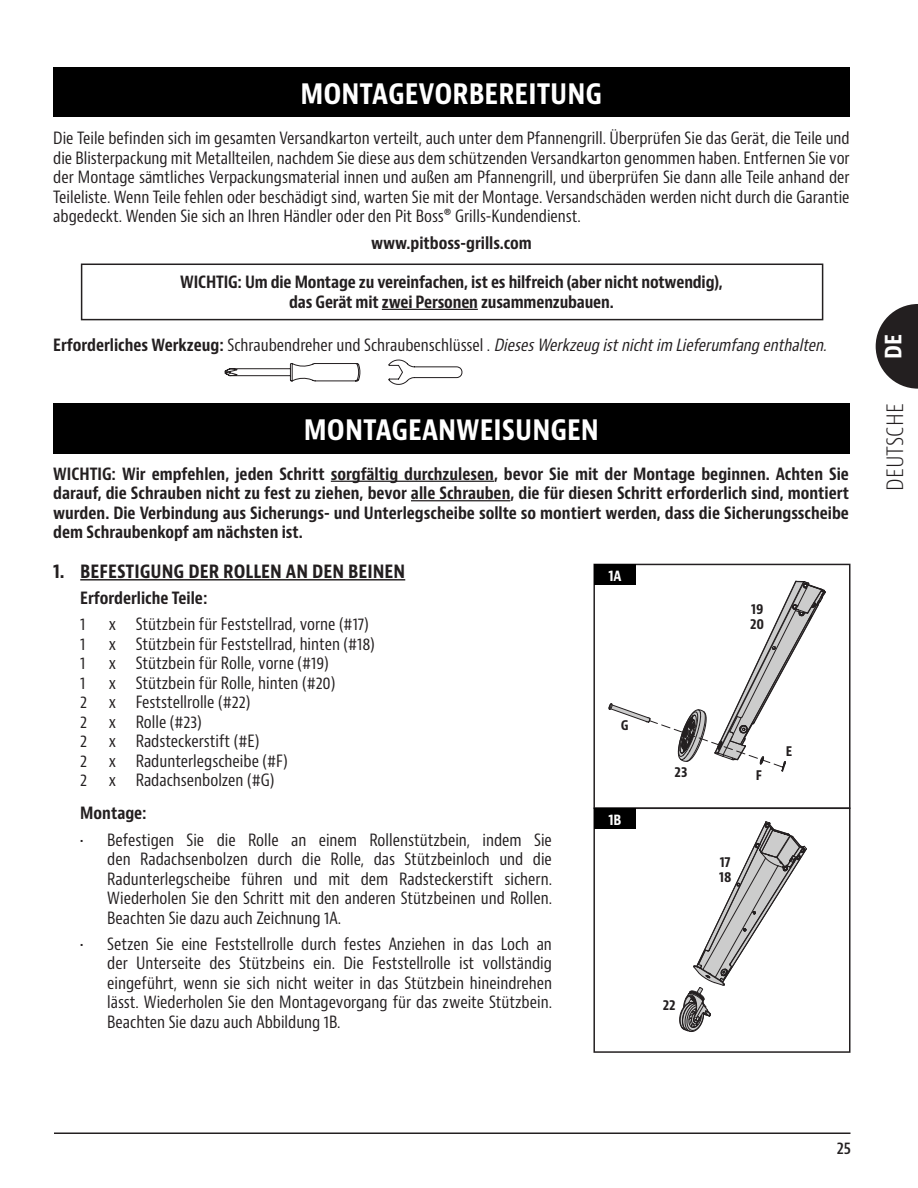
<style>
.page{position:relative;width:918px;height:1188px;background:#fff}
.page>*{position:absolute;margin:0;border:0;box-sizing:border-box;transform-origin:0 0}
.TXT{font:700 condensed 30px "Bernino Sans";color:#fff}
.t1{font:300 condensed 24px "Bernina Sans";color:#231f20}
.t2{font:700 condensed 24px "Bernina Sans";color:#fff}
.t3{font:700 condensed 19.5px "Bernino Sans";color:#231f20}
.TXT-2{font:condensed 16.5px/19.5px "Bernino Sans";color:#231f20;text-align:justify}
.TXT-3{font:700 condensed 16.5px/19.5px "Bernino Sans";letter-spacing:-.01em;color:#231f20;text-align:justify}
.TXT-4{font:italic condensed 16.5px "Bernino Sans";color:#231f20}
.t4{font:600 condensed 16.5px "Bernino Sans";color:#231f20}
.TXT-5{font:700 condensed 15px "Bernino Sans";color:#fff}
.TXT-6{font:700 condensed 14.1px "Bernino Sans";color:#231f20}
.s1{font-weight:700;font-style:normal}
.s2{font-style:normal}
</style>
<div class="page">
<hr style="left:54px;top:1132px;width:796px;height:2px;background:#231f20">
<svg style="left:876px;top:304px;width:42px;height:85px"></svg>
<hr style="left:331px;top:481px;width:163px;height:1px;background:#231f20">
<hr style="left:411px;top:500px;width:99px;height:1px;background:#231f20">
<hr style="left:80px;top:579px;width:325px;height:2px;background:#231f20">
<div style="left:53px;top:403px;width:797px;height:50px;background:#000"></div>
<hr style="left:382px;top:309px;width:96px;height:1px;background:#231f20">
<div style="left:53px;top:68px;width:796px;height:49px;background:#000"></div>
<div style="left:81px;top:264px;width:742px;height:56px;border:2px solid #231f20"></div>
<svg style="left:224px;top:363px;width:136px;height:19px"></svg>
<svg style="left:388px;top:359px;width:75px;height:26px"></svg>
<svg style="left:608px;top:580px;width:218px;height:192px"></svg>
<div style="left:593px;top:564px;width:257px;height:245px;border:2px solid #231f20"></div>
<svg style="left:679px;top:821px;width:128px;height:211px"></svg>
<div style="left:593px;top:808px;width:257px;height:245px;border:2px solid #231f20"></div>
<div style="left:594px;top:564px;width:42px;height:21px;background:#000"></div>
<div style="left:594px;top:808px;width:42px;height:21px;background:#000"></div>
<p class="TXT" style="left:300px;top:75px;width:303px">MONTAGEVORBEREITUNG</p>
<p class="TXT-2" style="left:53px;top:129px;width:798px">Die Teile befinden sich im gesamten Versandkarton verteilt, auch unter dem Pfannengrill. Überprüfen Sie das Gerät, die Teile und die Blisterpackung mit Metallteilen, nachdem Sie diese aus dem schützenden Versandkarton genommen haben. Entfernen Sie vor der Montage sämtliches Verpackungsmaterial innen und außen am Pfannengrill, und überprüfen Sie dann alle Teile anhand der Teileliste. Wenn Teile fehlen oder beschädigt sind, warten Sie mit der Montage. Versandschäden werden nicht durch die Garantie abgedeckt. Wenden Sie sich an Ihren Händler oder den Pit Boss® Grills-Kundendienst.</p>
<p class="TXT-3" style="left:371px;top:233px;width:162px">www.pitboss-grills.com</p>
<p class="TXT-3" style="left:180px;top:273px;width:544px;text-align:center">WICHTIG: Um die Montage zu vereinfachen, ist es hilfreich (aber nicht notwendig), das Gerät mit zwei Personen zusammenzubauen.</p>
<p class="TXT-4" style="left:53px;top:335px;width:779px"><span class="s1">Erforderliches Werkzeug:</span> <span class="s2">Schraubendreher und Schraubenschlüssel .</span> DiesesWerkzeugistnichtim Lieferumfangenthalten.</p>
<p class="TXT" style="left:304px;top:411px;width:297px">MONTAGEANWEISUNGEN</p>
<p class="TXT-3" style="left:53px;top:464px;width:797px">WICHTIG: Wir empfehlen, jeden Schritt sorgfältig durchzulesen, bevor Sie mit der Montage beginnen. Achten Sie darauf, die Schrauben nicht zu fest zu ziehen, bevor alle Schrauben, die für diesen Schritt erforderlich sind, montiert wurden. Die Verbindung aus Sicherungs‑ und Unterlegscheibe sollte so montiert werden, dass die Sicherungsscheibe dem Schraubenkopf am nächsten ist.</p>
<p class="t3" style="left:53px;top:559px;width:354px">1. BEFESTIGUNG DER ROLLEN AN DEN BEINEN</p>
<p class="TXT-3" style="left:80px;top:589px;width:129px">Erforderliche Teile:</p>
<p class="TXT-2" style="left:80px;top:615px;width:7px">1</p>
<p class="TXT-2" style="left:109px;top:615px;width:262px">x Stützbein für Feststellrad, vorne (#17)</p>
<p class="TXT-2" style="left:80px;top:635px;width:7px">1</p>
<p class="TXT-2" style="left:109px;top:635px;width:268px">x Stützbein für Feststellrad, hinten (#18)</p>
<p class="TXT-2" style="left:80px;top:654px;width:7px">1</p>
<p class="TXT-2" style="left:109px;top:654px;width:221px">x Stützbein für Rolle, vorne (#19)</p>
<p class="TXT-2" style="left:80px;top:674px;width:7px">1</p>
<p class="TXT-2" style="left:109px;top:674px;width:228px">x Stützbein für Rolle, hinten (#20)</p>
<p class="TXT-2" style="left:80px;top:693px;width:9px">2</p>
<p class="TXT-2" style="left:109px;top:693px;width:143px">x Feststellrolle (#22)</p>
<p class="TXT-2" style="left:80px;top:713px;width:9px">2</p>
<p class="TXT-2" style="left:109px;top:713px;width:95px">x Rolle (#23)</p>
<p class="TXT-2" style="left:80px;top:732px;width:9px">2</p>
<p class="TXT-2" style="left:109px;top:732px;width:152px">x Radsteckerstift (#E)</p>
<p class="TXT-2" style="left:80px;top:752px;width:9px">2</p>
<p class="TXT-2" style="left:109px;top:752px;width:180px">x Radunterlegscheibe (#F)</p>
<p class="TXT-2" style="left:80px;top:771px;width:9px">2</p>
<p class="TXT-2" style="left:109px;top:771px;width:167px">x Radachsenbolzen (#G)</p>
<p class="TXT-3" style="left:80px;top:804px;width:68px">Montage:</p>
<p class="TXT-2" style="left:107px;top:830px;width:446px;text-indent:-27px">• Befestigen Sie die Rolle an einem Rollenstützbein, indem Sie den Radachsenbolzen durch die Rolle, das Stützbeinloch und die Radunterlegscheibe führen und mit dem Radsteckerstift sichern.<br>Wiederholen Sie den Schritt mit den anderen Stützbeinen und Rollen.<br>Beachten Sie dazu auch Zeichnung 1A.</p>
<p class="TXT-2" style="left:107px;top:935px;width:446px;text-indent:-27px">• Setzen Sie eine Feststellrolle durch festes Anziehen in das Loch an der Unterseite des Stützbeins ein. Die Feststellrolle ist vollständig eingeführt, wenn sie sich nicht weiter in das Stützbein hineindrehen lässt. Wiederholen Sie den Montagevorgang für das zweite Stützbein.<br>Beachten Sie dazu auch Abbildung 1B.</p>
<p class="TXT-5" style="left:608px;top:566px;width:15px">1A</p>
<p class="TXT-6" style="left:751px;top:601px;width:14px">19</p>
<p class="TXT-6" style="left:750px;top:616px;width:16px">20</p>
<p class="TXT-6" style="left:621px;top:716px;width:9px">G</p>
<p class="TXT-6" style="left:786px;top:742px;width:8px">E</p>
<p class="TXT-6" style="left:675px;top:763px;width:14px">23</p>
<p class="TXT-6" style="left:756px;top:766px;width:8px">F</p>
<p class="TXT-5" style="left:608px;top:810px;width:15px">1B</p>
<p class="TXT-6" style="left:720px;top:853px;width:12px">17</p>
<p class="TXT-6" style="left:719px;top:868px;width:14px">18</p>
<p class="TXT-6" style="left:663px;top:997px;width:14px">22</p>
<h2 class="t2" style="left:878px;top:359px;width:27px;rotate:-90deg">DE</h2>
<h2 class="t1" style="left:880px;top:491px;width:88px;rotate:-90deg">DEUTSCHE</h2>
<p class="t4" style="left:837px;top:1138px;width:16px">25</p>
</div>
